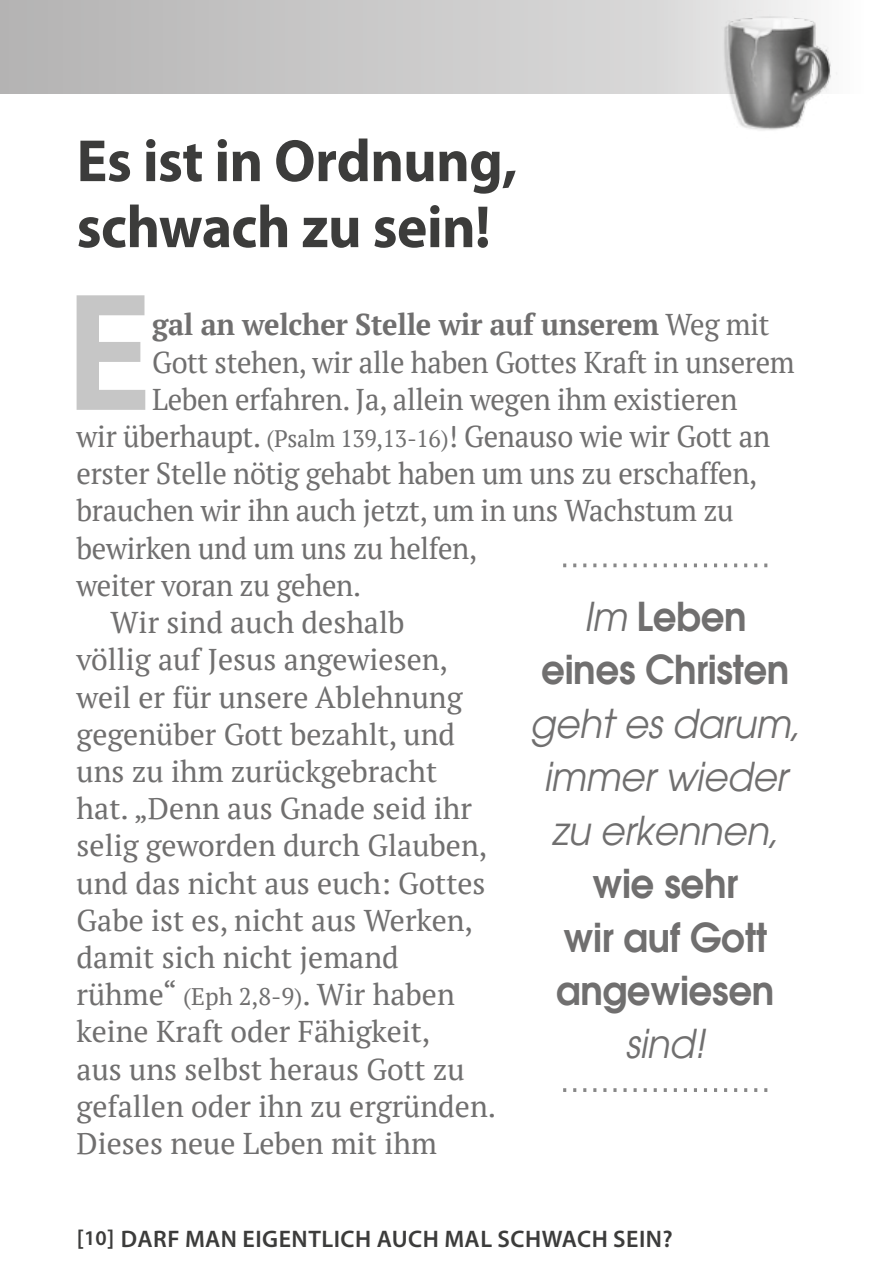
<style>
.page{position:relative;width:878px;height:1283px;background:#fff}
.page>*{position:absolute;margin:0;border:0;box-sizing:border-box;transform-origin:0 0}
.t1{font:700 163.5px "PT Sans";color:#c6c6c6}
.t2{font:700 60px/66px "Myriad Pro";letter-spacing:-.01em;color:#3c3c3b;scale:.96 1}
.t3{font:600 39px/53.4px "Avant Garde";letter-spacing:-.01em;color:#706f6f;text-align:center;scale:.96 1}
.t4{font:italic 39px/53.4px "Avant Garde";letter-spacing:-.01em;color:#706f6f;text-align:center;scale:.96 1}
.t5{font:30px "PT Serif";color:#706f6f}
.t6{font:30px "PT Serif";color:#706f6f;scale:.96 1}
.t7{font:700 30px "PT Serif";letter-spacing:-.01em;color:#706f6f;scale:.96 1}
.t8{font:600 24px "Myriad Pro";letter-spacing:.02em;color:#3c3c3b}
.s1{font-weight:400}
.s2{font-size:24px}
.s3{font-weight:400;font-style:italic}
.s4{font-size:21px}
</style>
<div class="page">
<svg style="left:0;top:0;width:701px;height:94px;background:#c8c7c7"></svg>
<svg style="left:563px;top:563px;width:204px;height:4px"></svg>
<svg style="left:563px;top:1088px;width:204px;height:4px"></svg>
<img style="left:701px;top:0;width:136px;height:131px">
<h2 class="t2" style="left:77px;top:126px;width:460px">Es ist in Ordnung, schwach zu sein!</h2>
<h1 class="t1" style="left:67px;top:245px;width:87px">E</h1>
<p class="t7" style="left:152px;top:305px;width:644px">gal an welcher Stelle wir auf unserem <span class="s1">Weg mit</span></p>
<p class="t6" style="left:152px;top:342px;width:670px">Gott stehen, wir alle haben Gottes Kraft in unserem</p>
<p class="t6" style="left:152px;top:380px;width:611px">Leben erfahren. Ja, allein wegen ihm existieren</p>
<p class="t6" style="left:77px;top:417px;width:724px">wir überhaupt. <span class="s2">(Psalm 139,13-16)</span>! Genauso wie wir Gott an</p>
<p class="t6" style="left:77px;top:454px;width:710px">erster Stelle nötig gehabt haben um uns zu erschaffen,</p>
<p class="t6" style="left:77px;top:491px;width:686px">brauchen wir ihn auch jetzt, um in uns Wachstum zu</p>
<p class="t6" style="left:77px;top:528px;width:419px">bewirken und um uns zu helfen,</p>
<p class="t6" style="left:77px;top:566px;width:298px">weiter voran zu gehen.</p>
<p class="t5" style="left:111px;top:603px;width:295px">Wir sind auch deshalb</p>
<p class="t5" style="left:77px;top:640px;width:373px">völlig auf Jesus angewiesen,</p>
<p class="t5" style="left:77px;top:677px;width:387px">weil er für unsere Ablehnung</p>
<p class="t5" style="left:77px;top:714px;width:380px">gegenüber Gott bezahlt, und</p>
<p class="t5" style="left:77px;top:752px;width:362px">uns zu ihm zurückgebracht</p>
<p class="t5" style="left:77px;top:789px;width:397px">hat. „Denn aus Gnade seid ihr</p>
<p class="t5" style="left:77px;top:826px;width:412px">selig geworden durch Glauben,</p>
<p class="t5" style="left:77px;top:863px;width:410px">und das nicht aus euch: Gottes</p>
<p class="t5" style="left:77px;top:900px;width:398px">Gabe ist es, nicht aus Werken,</p>
<p class="t5" style="left:77px;top:938px;width:324px">damit sich nicht jemand</p>
<p class="t5" style="left:77px;top:975px;width:380px">rühme“ <span class="s2">(Eph 2,8-9)</span>. Wir haben</p>
<p class="t5" style="left:77px;top:1012px;width:355px">keine Kraft oder Fähigkeit,</p>
<p class="t5" style="left:77px;top:1049px;width:389px">aus uns selbst heraus Gott zu</p>
<p class="t5" style="left:77px;top:1086px;width:421px">gefallen oder ihn zu ergründen.</p>
<p class="t5" style="left:77px;top:1124px;width:362px">Dieses neue Leben mit ihm</p>
<h3 class="t3" style="left:541px;top:589px;width:260px"><span class="s3">Im</span> Leben eines Christen</h3>
<h3 class="t4" style="left:530px;top:697px;width:283px">geht es darum, immer wieder zu erkennen,</h3>
<h3 class="t3" style="left:556px;top:856px;width:229px">wie sehr<br>wir auf Gott angewiesen</h3>
<h3 class="t4" style="left:625px;top:1017px;width:85px">sind!</h3>
<p class="t8" style="left:77px;top:1223px;width:597px">[<span class="s4">10</span>] DARF MAN EIGENTLICH AUCH MAL SCHWACH SEIN?</p>
</div>
